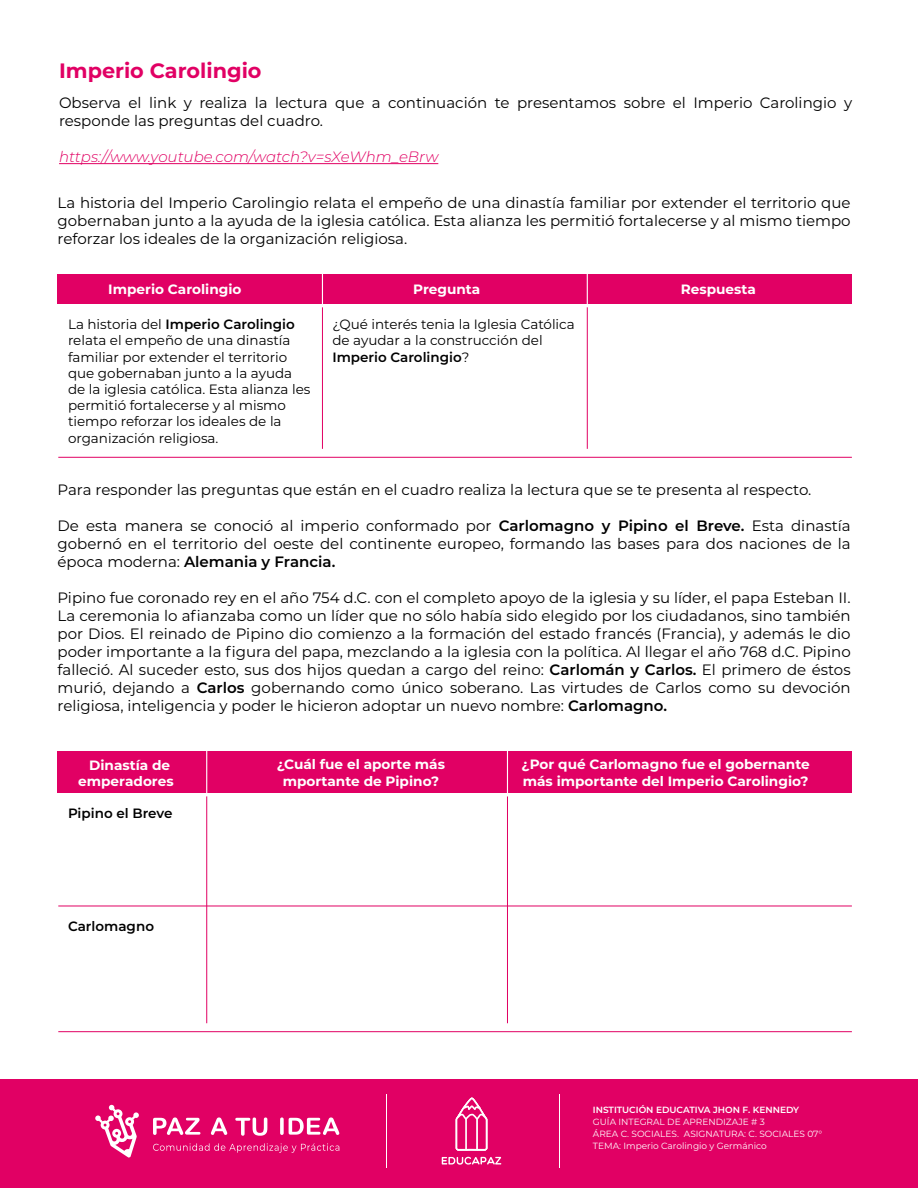
<style>
.page{position:relative;width:918px;height:1188px;background:#fff}
.page>*{position:absolute;margin:0;border:0;box-sizing:border-box;transform-origin:0 0}
.t1{font:700 20.85px "Montserrat";color:#e10064}
.t2{font:15px/18px "Montserrat";color:#000;text-align:justify}
.t3{font:italic 300 15px "Montserrat";color:#e10063}
.t4{font:13.5px/16.2px "Montserrat";color:#000}
.t5{font:700 13.5px/16.2px "Montserrat";color:#fff;text-align:center}
.t6{font:600 13.5px "Montserrat";color:#000}
.t7{font:9px/12px "Montserrat";color:#fff}
.t8{font:600 9px "Montserrat";color:#fff}
.s1{font-weight:600}
</style>
<div class="page">
<hr style="left:59px;top:163px;width:379px;height:1px;background:#e10063">
<div style="left:0;top:1079px;width:918px;height:109px;background:#e10064"></div>
<svg style="left:442px;top:1157px;width:60px;height:8px"></svg>
<svg style="left:456px;top:1098px;width:31px;height:53px"></svg>
<svg style="left:153px;top:1117px;width:47px;height:18px"></svg>
<svg style="left:211px;top:1117px;width:16px;height:18px"></svg>
<svg style="left:235px;top:1117px;width:32px;height:19px"></svg>
<svg style="left:280px;top:1117px;width:59px;height:18px"></svg>
<svg style="left:153px;top:1143px;width:186px;height:10px"></svg>
<svg style="left:95px;top:1105px;width:44px;height:53px"></svg>
<hr style="left:386px;top:1094px;width:1px;height:73px;background:#fff">
<hr style="left:559px;top:1094px;width:1px;height:73px;background:#fff">
<hr style="left:58px;top:457px;width:794px;height:1px;background:#e10063">
<div style="left:58px;top:274px;width:794px;height:29px;background:#e10064"></div>
<hr style="left:322px;top:307px;width:1px;height:142px;background:#e10063">
<hr style="left:322px;top:274px;width:1px;height:33px;background:#fff">
<hr style="left:587px;top:307px;width:1px;height:142px;background:#e10063">
<hr style="left:587px;top:274px;width:1px;height:33px;background:#fff">
<hr style="left:58px;top:1031px;width:794px;height:1px;background:#e10063">
<hr style="left:58px;top:906px;width:794px;height:1px;background:#e10063">
<div style="left:58px;top:751px;width:794px;height:41px;background:#e10064"></div>
<hr style="left:206px;top:796px;width:1px;height:227px;background:#e10063">
<hr style="left:206px;top:751px;width:1px;height:45px;background:#fff">
<hr style="left:507px;top:796px;width:1px;height:227px;background:#e10063">
<hr style="left:507px;top:751px;width:1px;height:45px;background:#fff">
<h1 class="t1" style="left:59px;top:56px;width:204px">Imperio Carolingio</h1>
<p class="t2" style="left:59px;top:93px;width:795px">Observa el link y realiza la lectura que a continuación te presentamos sobre el Imperio Carolingio y responde las preguntas del cuadro.</p>
<p class="t3" style="left:59px;top:147px;width:381px">https://www.youtube.com/watch?v=sXeWhm_eBrw</p>
<p class="t2" style="left:58px;top:193px;width:795px">La historia del Imperio Carolingio relata el empeño de una dinastía familiar por extender el territorio que gobernaban junto a la ayuda de la iglesia católica. Esta alianza les permitió fortalecerse y al mismo tiempo reforzar los ideales de la organización religiosa.</p>
<p class="t5" style="left:108px;top:280px;width:135px">Imperio Carolingio</p>
<p class="t5" style="left:413px;top:280px;width:69px">Pregunta</p>
<p class="t5" style="left:681px;top:280px;width:77px">Respuesta</p>
<p class="t4" style="left:68px;top:316px;width:244px">La historia del <span class="s1">Imperio Carolingio </span>relata el empeño de una dinastía familiar por extender el territorio que gobernaban junto a la ayuda de la iglesia católica. Esta alianza les permitió fortalecerse y al mismo tiempo reforzar los ideales de la organización religiosa.</p>
<p class="t4" style="left:332px;top:316px;width:244px">¿Qué interés tenia la Iglesia Católica de ayudar a la construcción del<br><span class="s1">Imperio Carolingio</span>?</p>
<p class="t2" style="left:58px;top:480px;width:755px">Para responder las preguntas que están en el cuadro realiza la lectura que se te presenta al respecto.</p>
<p class="t2" style="left:58px;top:516px;width:795px">De esta manera se conoció al imperio conformado por <span class="s1">Carlomagno y Pipino el Breve.</span> Esta dinastía gobernó en el territorio del oeste del continente europeo, formando las bases para dos naciones de la época moderna: <span class="s1">Alemania y Francia.</span></p>
<p class="t2" style="left:58px;top:588px;width:795px">Pipino fue coronado rey en el año 754 d.C. con el completo apoyo de la iglesia y su líder, el papa Esteban II.<br>La ceremonia lo afianzaba como un líder que no sólo había sido elegido por los ciudadanos, sino también por Dios. El reinado de Pipino dio comienzo a la formación del estado francés (Francia), y además le dio poder importante a la figura del papa, mezclando a la iglesia con la política. Al llegar el año 768 d.C. Pipino falleció. Al suceder esto, sus dos hijos quedan a cargo del reino: <span class="s1">Carlomán y Carlos.</span> El primero de éstos murió, dejando a <span class="s1">Carlos</span> gobernando como único soberano. Las virtudes de Carlos como su devoción religiosa, inteligencia y poder le hicieron adoptar un nuevo nombre: <span class="s1">Carlomagno.</span></p>
<p class="t5" style="left:78px;top:756px;width:97px">Dinastía de emperadores</p>
<p class="t5" style="left:277px;top:756px;width:169px">¿Cuál fue el aporte más mportante de Pipino?</p>
<p class="t5" style="left:522px;top:756px;width:290px;text-align:left">¿Por qué Carlomagno fue el gobernante más importante del Imperio Carolingio?</p>
<p class="t6" style="left:68px;top:804px;width:106px">Pipino el Breve</p>
<p class="t6" style="left:68px;top:916px;width:88px">Carlomagno</p>
<p class="t8" style="left:593px;top:1104px;width:208px">INSTITUCIÓN EDUCATIVA JHON F. KENNEDY</p>
<p class="t7" style="left:593px;top:1116px;width:231px">GUÍA INTEGRAL DE APRENDIZAJE # 3<br>ÁREA C. SOCIALES. ASIGNATURA: C. SOCIALES 07°<br>TEMA: Imperio Carolingio y Germánico</p>
</div>
